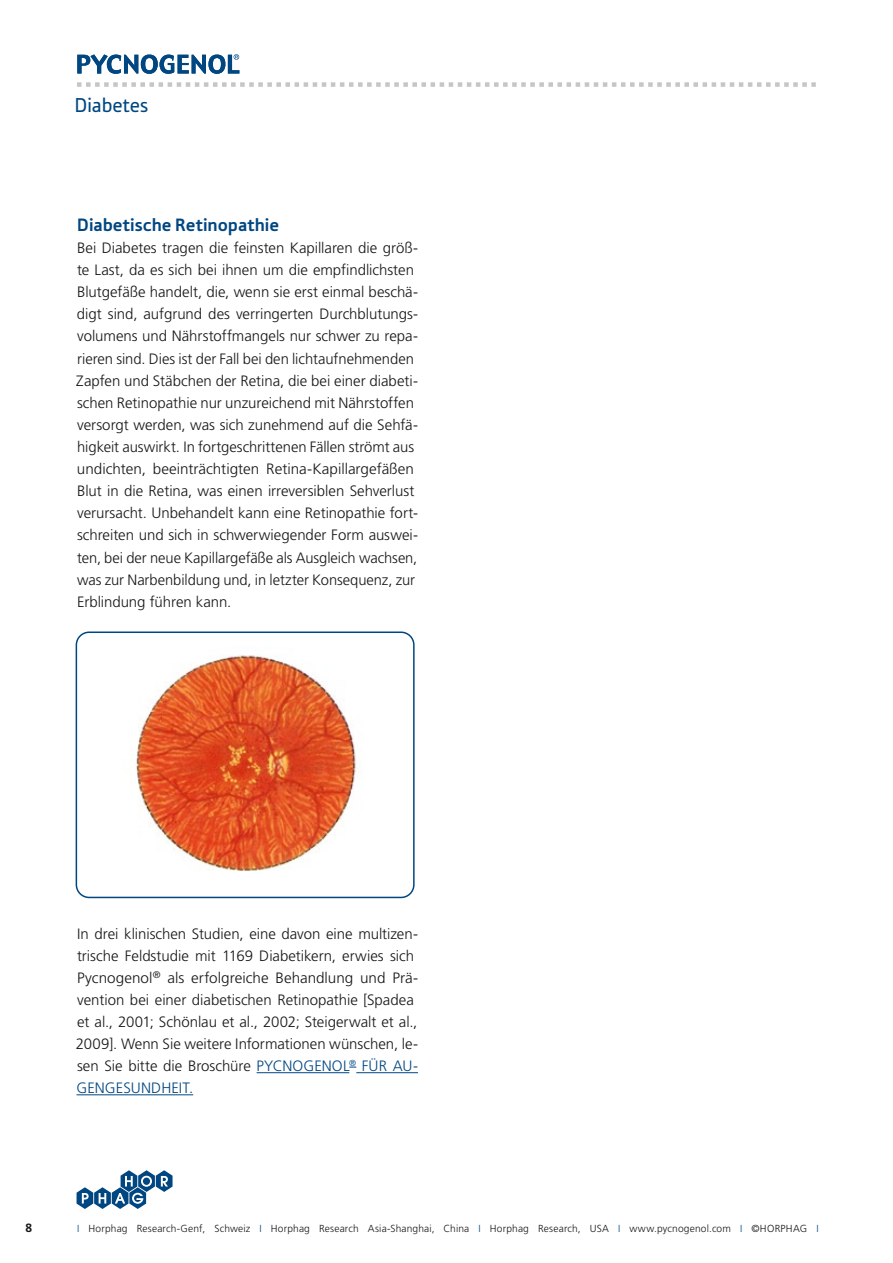
<style>
.page{position:relative;width:893px;height:1263px;background:#fff}
.page>*{position:absolute;margin:0;border:0;box-sizing:border-box;transform-origin:0 0}
.t1{font:21px "Tabula ITC";letter-spacing:.005em;color:#004681}
.Titel_1{font:700 18.75px "Tabula ITC";color:#004681}
.Lauftext{font:300 15px/22px "Frutiger LT Std";color:#181716}
.t2{font:700 12px "Frutiger LT Std";color:#181716}
.t3{font:300 10.2px "Frutiger LT Std";letter-spacing:.015em;color:#181716}
.s1{color:#004681}
</style>
<div class="page">
<svg style="left:77px;top:82px;width:739px;height:5px"></svg>
<svg style="left:77px;top:1170px;width:96px;height:39px"></svg>
<svg style="left:77px;top:54px;width:162px;height:20px"></svg>
<img style="left:134px;top:655px;width:222px;height:217px">
<div style="left:76px;top:631px;width:339px;height:267px;border:2px solid #004681;border-radius:13px"></div>
<hr style="left:257px;top:1072px;width:92px;height:1px;background:#004681">
<hr style="left:356px;top:1072px;width:62px;height:1px;background:#004681">
<hr style="left:77px;top:1094px;width:116px;height:1px;background:#004681">
<h1 class="t1" style="left:75px;top:93px;width:75px">Diabetes</h1>
<p class="Titel_1" style="left:77px;top:214px;width:203px">Diabetische Retinopathie</p>
<p class="Lauftext" style="left:76px;top:237px;width:343px">Bei Diabetes tragen die feinsten Kapillaren die größ&shy;te Last, da es sich bei ihnen um die empfindlichsten Blutgefäße handelt, die, wenn sie erst einmal beschä&shy;digt sind, aufgrund des verringerten Durchblutungs&shy;volumens und Nährstoffmangels nur schwer zu repa&shy;rieren sind. Dies ist der Fall bei den lichtaufnehmenden Zapfen und Stäbchen der Retina, die bei einer diabeti&shy;schen Retinopathie nur unzureichend mit Nährstoffen versorgt werden, was sich zunehmend auf die Sehfä&shy;higkeit auswirkt. In fortgeschrittenen Fällen strömt aus undichten, beeinträchtigten Retina-Kapillargefäßen Blut in die Retina, was einen irreversiblen Sehverlust verursacht. Unbehandelt kann eine Retinopathie fort&shy;schreiten und sich in schwerwiegender Form auswei&shy;ten, bei der neue Kapillargefäße als Ausgleich wachsen, was zur Narbenbildung und, in letzter Konsequenz, zur Erblindung führen kann.</p>
<p class="Lauftext" style="left:76px;top:922px;width:344px">In drei klinischen Studien, eine davon eine multizen&shy;trische Feldstudie mit 1169 Diabetikern, erwies sich Pycnogenol<sup>®</sup> als erfolgreiche Behandlung und Prä&shy;vention bei einer diabetischen Retinopathie [Spadea et al., 2001; Schönlau et al., 2002; Steigerwalt et al., 2009]. Wenn Sie weitere Informationen wünschen, le&shy;sen Sie bitte die Broschüre <span class="s1">PYCNOGENOL</span><sup>®</sup> <span class="s1">FÜR AU-GENGESUNDHEIT.</span></p>
<p class="t2" style="left:26px;top:1221px;width:8px">8</p>
<p class="t3" style="left:77px;top:1222px;width:743px"><span class="s1">I</span> Horphag Research-Genf, Schweiz <span class="s1">I</span> Horphag Research Asia-Shanghai, China <span class="s1">I</span> Horphag Research, USA <span class="s1">I</span> www.pycnogenol.com <span class="s1">I</span> ©HORPHAG <span class="s1">I</span></p>
</div>
